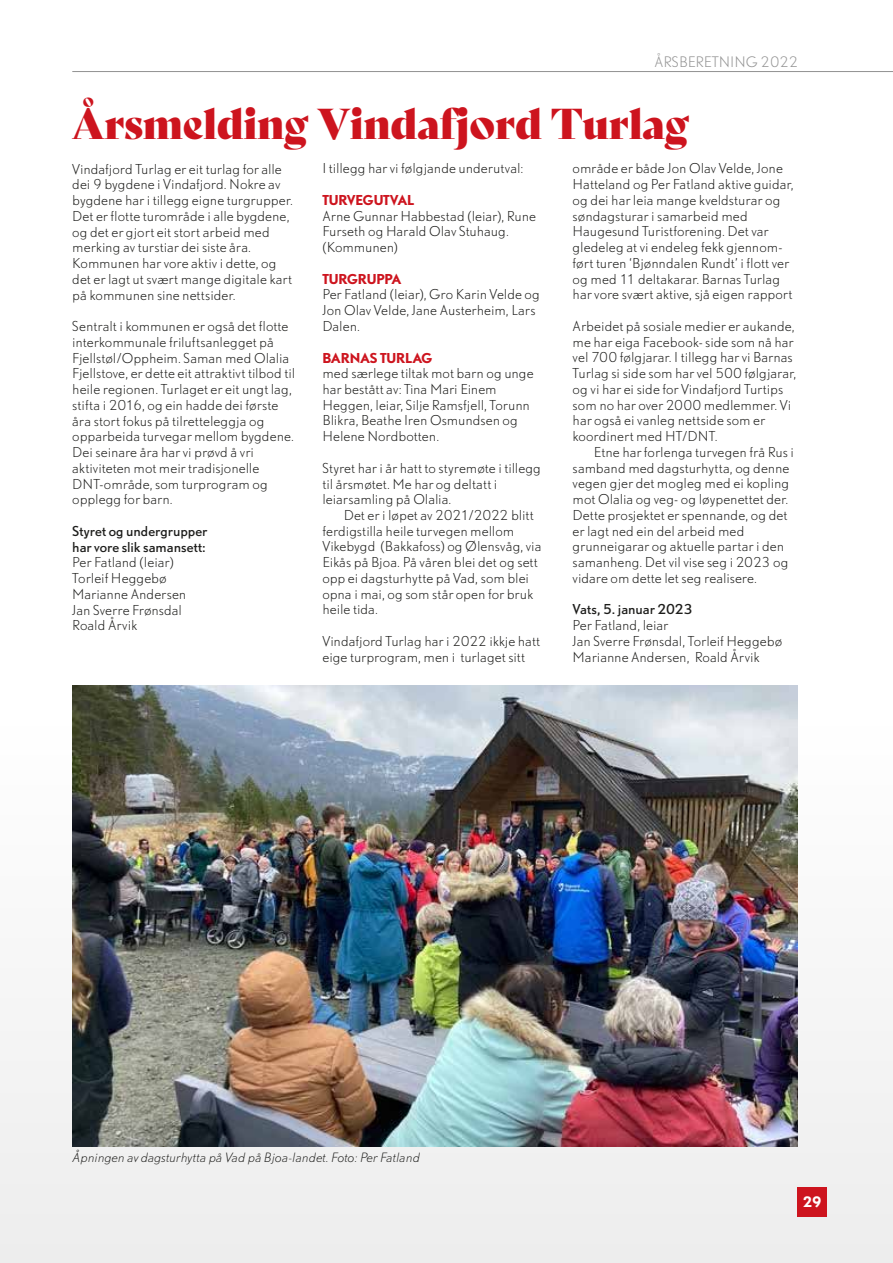
<style>
.page{position:relative;width:893px;height:1263px;background:#fff}
.page>*{position:absolute;margin:0;border:0;box-sizing:border-box;transform-origin:0 0}
.t1{font:42px "Bely Display";letter-spacing:-.01em;color:#cd141e}
.t2{font:300 13.5px "DTL Nobel TOT";color:#929292}
.t3{font:700 13.5px "DTL Nobel TOT";color:#fff}
.t4{font:300 12.75px/15.8px "DTL Nobel TOT";color:#1d1d1b}
.t5{font:12.75px/15.8px "DTL Nobel TOT";color:#1d1d1b}
.t6{font:700 12.75px "DTL Nobel TOT";letter-spacing:-.015em;color:#cd141e}
.t7{font:italic 300 12px "DTL Nobel TOT";color:#1d1d1b}
</style>
<div class="page">
<hr style="left:72px;top:71px;width:821px;height:1px;background:#929292">
<div style="left:0;top:726px;width:893px;height:537px;background:#ededed"></div>
<div style="left:797px;top:1187px;width:30px;height:30px;background:#cd141e"></div>
<img style="left:72px;top:686px;width:725px;height:460px">
<p class="t2" style="left:654px;top:53px;width:145px">ÅRSBERETNING 2022</p>
<h1 class="t1" style="left:72px;top:90px;width:618px">Årsmelding Vindafjord Turlag</h1>
<p class="t4" style="left:72px;top:161px;width:222px">Vindafjord Turlag er eit turlag for alle dei 9 bygdene i Vindafjord. Nokre av bygdene har i tillegg eigne turgrupper.<br>Det er flotte turområde i alle bygdene, og det er gjort eit stort arbeid med merking av turstiar dei siste åra.<br>Kommunen har vore aktiv i dette, og det er lagt ut svært mange digitale kart på kommunen sine nettsider.</p>
<p class="t4" style="left:72px;top:318px;width:224px">Sentralt i kommunen er også det flotte interkommunale friluftsanlegget på Fjellstøl/Oppheim. Saman med Olalia Fjellstove, er dette eit attraktivt tilbod til heile regionen. Turlaget er eit ungt lag, stifta i 2016, og ein hadde dei første åra stort fokus på tilretteleggja og opparbeida turvegar mellom bygdene.<br>Dei seinare åra har vi prøvd å vri aktiviteten mot meir tradisjonelle DNT-område, som turprogram og opplegg for barn.</p>
<p class="t5" style="left:72px;top:523px;width:136px">Styret og undergrupper har vore slik samansett:</p>
<p class="t4" style="left:72px;top:554px;width:116px">Per Fatland (leiar)<br>Torleif Heggebø<br>Marianne Andersen<br>Jan Sverre Frønsdal<br>Roald Årvik</p>
<p class="t4" style="left:322px;top:161px;width:202px">I tillegg har vi følgjande underutval:</p>
<p class="t6" style="left:322px;top:191px;width:93px">TURVEGUTVAL</p>
<p class="t4" style="left:322px;top:208px;width:215px">Arne Gunnar Habbestad (leiar), Rune<br>Furseth og Harald Olav Stuhaug. (Kommunen)</p>
<p class="t6" style="left:322px;top:270px;width:80px">TURGRUPPA</p>
<p class="t4" style="left:322px;top:287px;width:219px">Per Fatland (leiar), Gro Karin Velde og<br>Jon Olav Velde, Jane Austerheim, Lars<br>Dalen.</p>
<p class="t6" style="left:322px;top:348px;width:111px">BARNAS TURLAG</p>
<p class="t4" style="left:322px;top:365px;width:213px">med særlege tiltak mot barn og unge har bestått av: Tina Mari Einem<br>Heggen, leiar, Silje Ramsfjell, Torunn<br>Blikra, Beathe Iren Osmundsen og<br>Helene Nordbotten.</p>
<p class="t4" style="left:322px;top:460px;width:220px">Styret har i år hatt to styremøte i tillegg til årsmøtet. Me har og deltatt i leiarsamling på Olalia.</p>
<p class="t4" style="left:322px;top:507px;width:221px;text-indent:21px">Det er i løpet av 2021/2022 blitt ferdigstilla heile turvegen mellom<br>Vikebygd (Bakkafoss) og Ølensvåg, via<br>Eikås på Bjoa. På våren blei det og sett opp ei dagsturhytte på Vad, som blei opna i mai, og som står open for bruk heile tida.</p>
<p class="t4" style="left:322px;top:633px;width:219px">Vindafjord Turlag har i 2022 ikkje hatt eige turprogram, men i turlaget sitt</p>
<p class="t4" style="left:573px;top:161px;width:222px">område er både Jon Olav Velde, Jone Hatteland og Per Fatland aktive guidar, og dei har leia mange kveldsturar og søndagsturar i samarbeid med Haugesund Turistforening. Det var gledeleg at vi endeleg fekk gjennom&shy;ført turen ‘Bjønndalen Rundt’ i flott ver og med 11 deltakarar. Barnas Turlag har vore svært aktive, sjå eigen rapport</p>
<p class="t4" style="left:573px;top:318px;width:225px">Arbeidet på sosiale medier er aukande, me har eiga Facebook- side som nå har vel 700 følgjarar. I tillegg har vi Barnas Turlag si side som har vel 500 følgjarar, og vi har ei side for Vindafjord Turtips som no har over 2000 medlemmer. Vi har også ei vanleg nettside som er koordinert med HT/DNT.</p>
<p class="t4" style="left:573px;top:444px;width:223px;text-indent:21px">Etne har forlenga turvegen frå Rus i samband med dagsturhytta, og denne vegen gjer det mogleg med ei kopling mot Olalia og veg- og løypenettet der.<br>Dette prosjektet er spennande, og det er lagt ned ein del arbeid med grunneigarar og aktuelle partar i den samanheng. Det vil vise seg i 2023 og vidare om dette let seg realisere.</p>
<p class="t5" style="left:573px;top:601px;width:121px">Vats, 5. januar 2023</p>
<p class="t4" style="left:573px;top:617px;width:211px">Per Fatland, leiar<br>Jan Sverre Frønsdal, Torleif Heggebø<br>Marianne Andersen, Roald Årvik</p>
<p class="t7" style="left:72px;top:1150px;width:349px">Åpningen av dagsturhytta på Vad på Bjoa-landet. Foto: Per Fatland</p>
<p class="t3" style="left:803px;top:1192px;width:20px">29</p>
</div>
